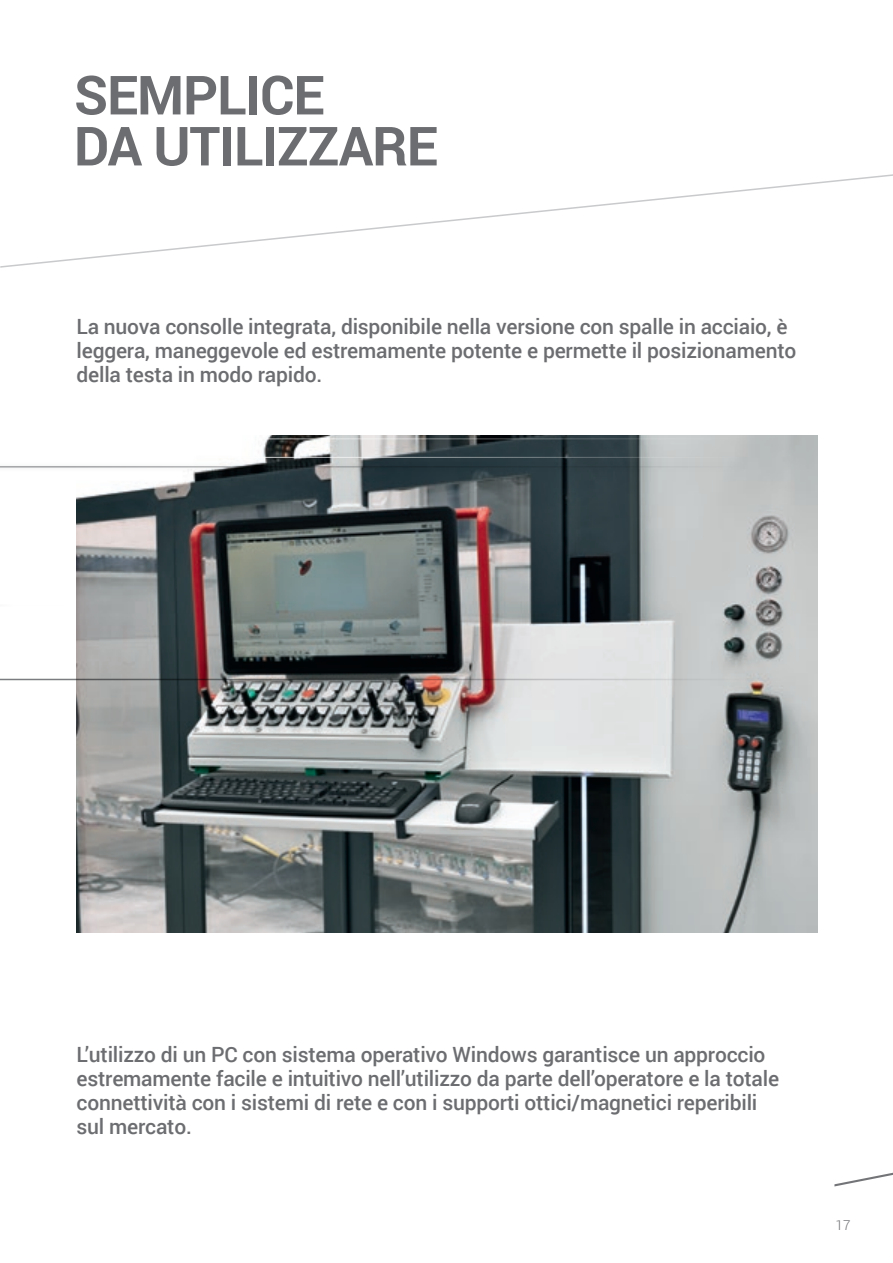
<style>
.page{position:relative;width:893px;height:1263px;background:#fff}
.page>*{position:absolute;margin:0;border:0;box-sizing:border-box;transform-origin:0 0}
._1_TITOLO_GRIGIO{font:700 54px "Roboto";letter-spacing:-.02em;color:#6c6d70}
._2_SOTTOTITOLO_GRIGI{font:500 21px/24px "Roboto";letter-spacing:-.01em;color:#6c6d70}
._2_SOTTOTITOLO_ROSSO{font:500 21px/24px "Roboto";letter-spacing:-.01em;color:#6c6d70}
.t1{font:300 13.5px "Roboto";color:#6c6d70}
</style>
<div class="page">
<svg style="left:834px;top:1172px;width:59px;height:14px"></svg>
<svg style="left:1px;top:174px;width:892px;height:94px"></svg>
<img style="left:77px;top:461px;width:740px;height:472px">
<hr style="left:0;top:0;width:1px;height:1263px;background:#bcbdc0">
<div style="left:0;top:409px;width:818px;height:52px;background:#fff"></div>
<svg style="left:0;top:435px;width:811px;height:69px"></svg>
<hr style="left:0;top:679px;width:781px;height:1px;background:#7a7c7f">
<svg style="left:0;top:573px;width:782px;height:35px;background:#898d8e"></svg>
<p class="_1_TITOLO_GRIGIO" style="left:74px;top:57px;width:252px">SEMPLICE</p>
<p class="_1_TITOLO_GRIGIO" style="left:74px;top:108px;width:365px">DA UTILIZZARE</p>
<p class="_2_SOTTOTITOLO_ROSSO" style="left:77px;top:314px;width:721px">La nuova consolle integrata, disponibile nella versione con spalle in acciaio, è leggera, maneggevole ed estremamente potente e permette il posizionamento della testa in modo rapido.</p>
<p class="_2_SOTTOTITOLO_GRIGI" style="left:77px;top:1042px;width:704px">L’utilizzo di un PC con sistema operativo Windows garantisce un approccio estremamente facile e intuitivo nell’utilizzo da parte dell’operatore e la totale connettività con i sistemi di rete e con i supporti ottici/magnetici reperibili</p>
<p class="_2_SOTTOTITOLO_GRIGI" style="left:77px;top:1114px;width:117px">sul mercato.</p>
<p class="t1" style="left:836px;top:1215px;width:16px">17</p>
</div>
